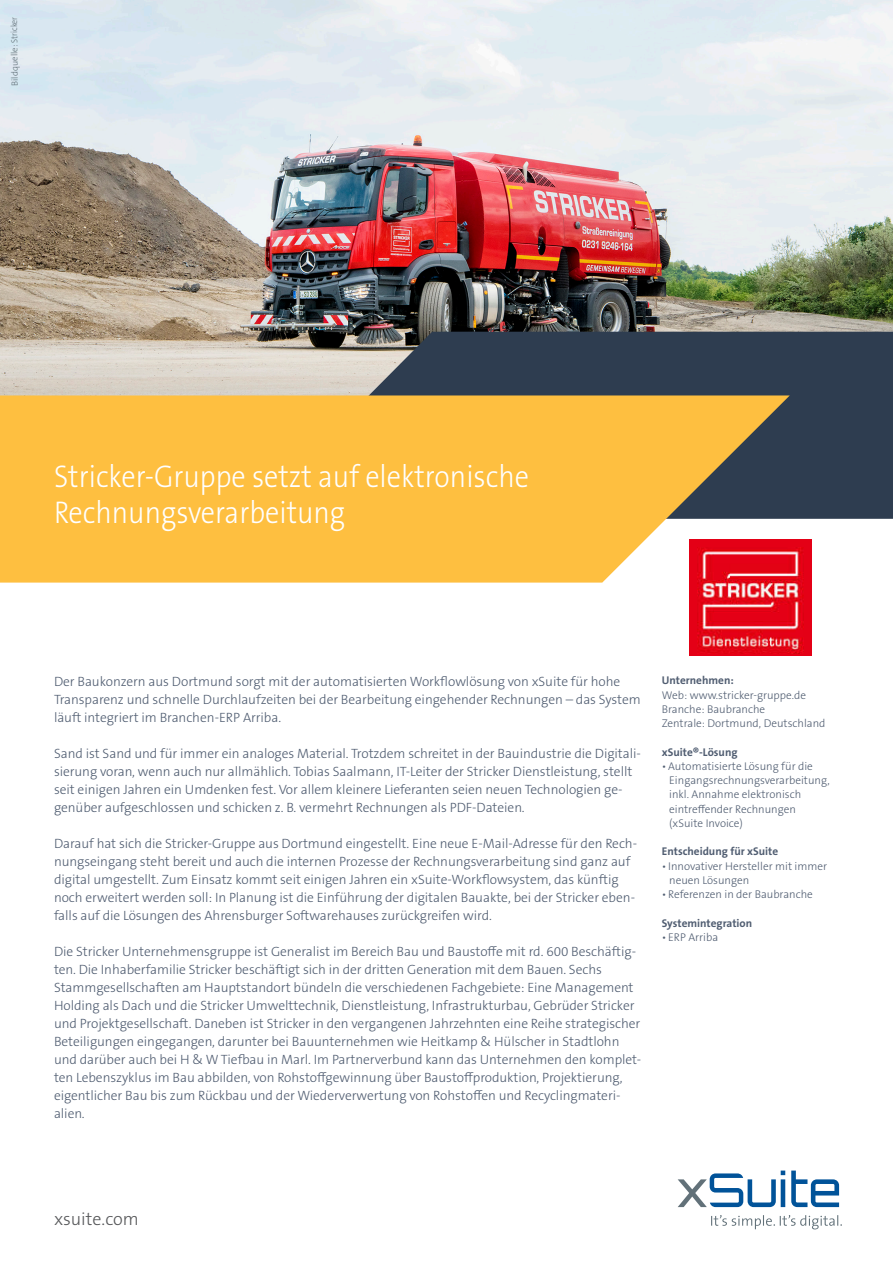
<style>
.page{position:relative;width:893px;height:1263px;background:#fff}
.page>*{position:absolute;margin:0;border:0;box-sizing:border-box;transform-origin:0 0}
.t1{font:300 31.5px/36px "The Sans B W3";color:#fff;scale:.9 1}
.t2{font:300 18px "The Sans B W3";color:#57585a}
.t3{font:300 13.5px/18px "The Sans B W3";letter-spacing:-.005em;color:#505d71}
.t4{font:300 11.25px/14.2px "The Sans B W3";color:#505d71}
.t5{font:700 11.25px "The Sans B W7";color:#505d71}
.t6{font:300 9px "The Sans B W3";color:#627179}
</style>
<div class="page">
<img style="left:0;top:0;width:893px;height:395px">
<svg style="left:711px;top:1215px;width:131px;height:14px"></svg>
<svg style="left:678px;top:1170px;width:161px;height:37px"></svg>
<svg style="left:246px;top:332px;width:647px;height:187px;fill:#2e3d50"></svg>
<img style="left:689px;top:539px;width:123px;height:117px">
<svg style="left:0;top:395px;width:790px;height:188px;fill:#febf40"></svg>
<p class="t6" style="left:9px;top:86px;width:71px;rotate:-91deg">Bildquelle: Stricker</p>
<p class="t1" style="left:54px;top:458px;width:529px">Stricker-Gruppe setzt auf elektronische<br>Rechnungsverarbeitung</p>
<p class="t3" style="left:54px;top:673px;width:588px">Der Baukonzern aus Dortmund sorgt mit der automatisierten Workflowlösung von xSuite für hohe<br>Transparenz und schnelle Durchlaufzeiten bei der Bearbeitung eingehender Rechnungen – das System läuft integriert im Branchen-ERP Arriba.</p>
<p class="t3" style="left:54px;top:745px;width:588px">Sand ist Sand und für immer ein analoges Material. Trotzdem schreitet in der Bauindustrie die Digitali&shy;sierung voran, wenn auch nur allmählich. Tobias Saalmann, IT-Leiter der Stricker Dienstleistung, stellt seit einigen Jahren ein Umdenken fest. Vor allem kleinere Lieferanten seien neuen Technologien ge&shy;genüber aufgeschlossen und schicken z. B. vermehrt Rechnungen als PDF-Dateien.</p>
<p class="t3" style="left:54px;top:835px;width:585px">Darauf hat sich die Stricker-Gruppe aus Dortmund eingestellt. Eine neue E-Mail-Adresse für den Rech&shy;nungseingang steht bereit und auch die internen Prozesse der Rechnungsverarbeitung sind ganz auf digital umgestellt. Zum Einsatz kommt seit einigen Jahren ein xSuite-Workflowsystem, das künftig noch erweitert werden soll: In Planung ist die Einführung der digitalen Bauakte, bei der Stricker eben&shy;falls auf die Lösungen des Ahrensburger Softwarehauses zurückgreifen wird.</p>
<p class="t3" style="left:54px;top:943px;width:589px">Die Stricker Unternehmensgruppe ist Generalist im Bereich Bau und Baustoffe mit rd. 600 Beschäftig&shy;ten. Die Inhaberfamilie Stricker beschäftigt sich in der dritten Generation mit dem Bauen. Sechs Stammgesellschaften am Hauptstandort bündeln die verschiedenen Fachgebiete: Eine Management Holding als Dach und die Stricker Umwelttechnik, Dienstleistung, Infrastrukturbau, Gebrüder Stricker und Projektgesellschaft. Daneben ist Stricker in den vergangenen Jahrzehnten eine Reihe strategischer Beteiligungen eingegangen, darunter bei Bauunternehmen wie Heitkamp &amp; Hülscher in Stadtlohn und darüber auch bei H &amp; W Tiefbau in Marl. Im Partnerverbund kann das Unternehmen den komplet&shy;ten Lebenszyklus im Bau abbilden, von Rohstoffgewinnung über Baustoffproduktion, Projektierung, eigentlicher Bau bis zum Rückbau und der Wiederverwertung von Rohstoffen und Recyclingmateri&shy;alien.</p>
<p class="t5" style="left:662px;top:673px;width:73px">Unternehmen:</p>
<p class="t4" style="left:662px;top:688px;width:146px">Web: www.stricker-gruppe.de</p>
<p class="t4" style="left:662px;top:702px;width:105px">Branche: Baubranche</p>
<p class="t4" style="left:662px;top:716px;width:165px">Zentrale: Dortmund, Deutschland</p>
<p class="t5" style="left:662px;top:745px;width:77px">xSuite®-Lösung</p>
<p class="t4" style="left:669px;top:759px;width:162px;text-indent:-7px">•Automatisierte Lösung für die<br>Eingangsrechnungsverarbeitung, inkl. Annahme elektronisch eintreffender Rechnungen</p>
<p class="t4" style="left:669px;top:816px;width:75px">(xSuite Invoice)</p>
<p class="t5" style="left:662px;top:844px;width:118px">Entscheidung für xSuite</p>
<p class="t4" style="left:669px;top:859px;width:159px;text-indent:-7px">• Innovativer Hersteller mit immer neuen Lösungen</p>
<p class="t4" style="left:662px;top:887px;width:153px">• Referenzen in der Baubranche</p>
<p class="t5" style="left:662px;top:916px;width:92px">Systemintegration</p>
<p class="t4" style="left:662px;top:930px;width:58px">• ERP Arriba</p>
<p class="t2" style="left:54px;top:1207px;width:86px">xsuite.com</p>
</div>
